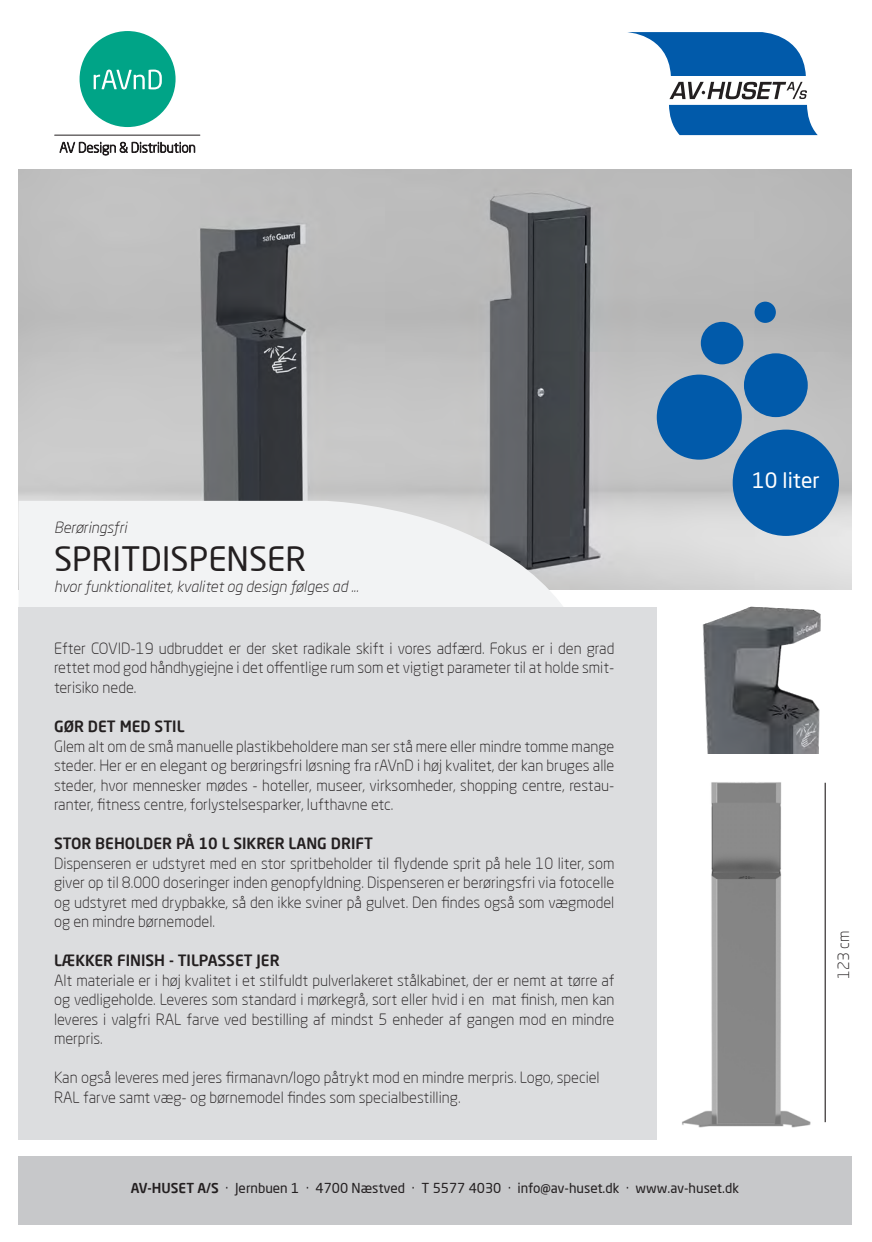
<style>
.page{position:relative;width:872px;height:1242px;background:#fff}
.page>*{position:absolute;margin:0;border:0;box-sizing:border-box;transform-origin:0 0}
.t1{font:33px "Neo Sans Pro";color:#231f20}
.t2{font:21px "Neo Sans Pro";color:#fff}
.t3{font:300 15.3px/19.5px "Neo Sans Pro";color:#231f20;text-align:justify}
.t4{font:500 15.3px "Neo Sans Pro";color:#231f20}
.t5{font:italic 300 15.3px "Neo Sans Pro";color:#231f20}
.t6{font:13.5px "Neo Sans Pro";color:#231f20}
.s1{font-weight:500}
</style>
<div class="page">
<div style="left:18px;top:1156px;width:833px;height:68px;background:#c7c8ca"></div>
<img style="left:19px;top:169px;width:832px;height:421px">
<svg style="left:19px;top:501px;width:585px;height:106px;fill:#f2f3f4"></svg>
<div style="left:18px;top:607px;width:638px;height:532px;background:#dcdddf"></div>
<svg style="left:627px;top:32px;width:179px;height:44px"></svg>
<svg style="left:669px;top:105px;width:148px;height:30px;background:#1265af"></svg>
<svg style="left:669px;top:82px;width:138px;height:17px"></svg>
<img style="left:674px;top:585px;width:177px;height:168px">
<div style="left:656px;top:374px;width:86px;height:86px;background:#015aaa;border-radius:50%"></div>
<img style="left:682px;top:782px;width:129px;height:346px">
<hr style="left:824px;top:782px;width:1px;height:340px;background:#231f20">
<div style="left:744px;top:353px;width:63px;height:64px;background:#015aaa;border-radius:50%"></div>
<div style="left:701px;top:322px;width:42px;height:42px;background:#015aaa;border-radius:50%"></div>
<svg style="left:60px;top:141px;width:135px;height:14px"></svg>
<div style="left:80px;top:31px;width:96px;height:96px;background:#00a487;border-radius:50%"></div>
<svg style="left:94px;top:70px;width:68px;height:19px"></svg>
<hr style="left:55px;top:135px;width:145px;height:1px;background:#231f20">
<div style="left:732px;top:429px;width:107px;height:107px;background:#015aaa;border-radius:50%"></div>
<div style="left:754px;top:302px;width:22px;height:21px;background:#015aaa;border-radius:50%"></div>
<p class="t5" style="left:54px;top:518px;width:74px">Berøringsfri</p>
<p class="t1" style="left:54px;top:538px;width:253px">SPRITDISPENSER</p>
<p class="t5" style="left:54px;top:577px;width:306px">hvor funktionalitet, kvalitet og design følges ad ...</p>
<p class="t3" style="left:54px;top:638px;width:562px">Efter COVID-19 udbruddet er der sket radikale skift i vores adfærd. Fokus er i den grad rettet mod god håndhygiejne i det offentlige rum som et vigtigt parameter til at holde smit&shy;terisiko nede.</p>
<p class="t4" style="left:54px;top:716px;width:132px">GØR DET MED STIL</p>
<p class="t3" style="left:54px;top:736px;width:562px">Glem alt om de små manuelle plastikbeholdere man ser stå mere eller mindre tomme mange steder. Her er en elegant og berøringsfri løsning fra rAVnD i høj kvalitet, der kan bruges alle steder, hvor mennesker mødes - hoteller, museer, virksomheder, shopping centre, restau&shy;ranter, fitness centre, forlystelsesparker, lufthavne etc.</p>
<p class="t4" style="left:54px;top:833px;width:321px">STOR BEHOLDER PÅ 10 L SIKRER LANG DRIFT</p>
<p class="t3" style="left:54px;top:853px;width:562px">Dispenseren er udstyret med en stor spritbeholder til flydende sprit på hele 10 liter, som giver op til 8.000 doseringer inden genopfyldning. Dispenseren er berøringsfri via fotocelle og udstyret med drypbakke, så den ikke sviner på gulvet. Den findes også som vægmodel og en mindre børnemodel.</p>
<p class="t4" style="left:54px;top:951px;width:227px">LÆKKER FINISH - TILPASSET JER</p>
<p class="t3" style="left:54px;top:970px;width:562px">Alt materiale er i høj kvalitet i et stilfuldt pulverlakeret stålkabinet, der er nemt at tørre af og vedligeholde. Leveres som standard i mørkegrå, sort eller hvid i en mat finish, men kan leveres i valgfri RAL farve ved bestilling af mindst 5 enheder af gangen mod en mindre merpris.</p>
<p class="t3" style="left:54px;top:1067px;width:547px">Kan også leveres med jeres firmanavn/logo påtrykt mod en mindre merpris. Logo, speciel<br>RAL farve samt væg- og børnemodel findes som specialbestilling.</p>
<p class="t2" style="left:752px;top:467px;width:69px">10 liter</p>
<p class="t3" style="left:833px;top:978px;width:50px;rotate:-90deg">123 cm</p>
<p class="t6" style="left:131px;top:1179px;width:609px"><span class="s1">AV-HUSET A/S</span> · Jernbuen 1 · 4700 Næstved · T 5577 4030 · info@av-huset.dk · www.av-huset.dk</p>
</div>
